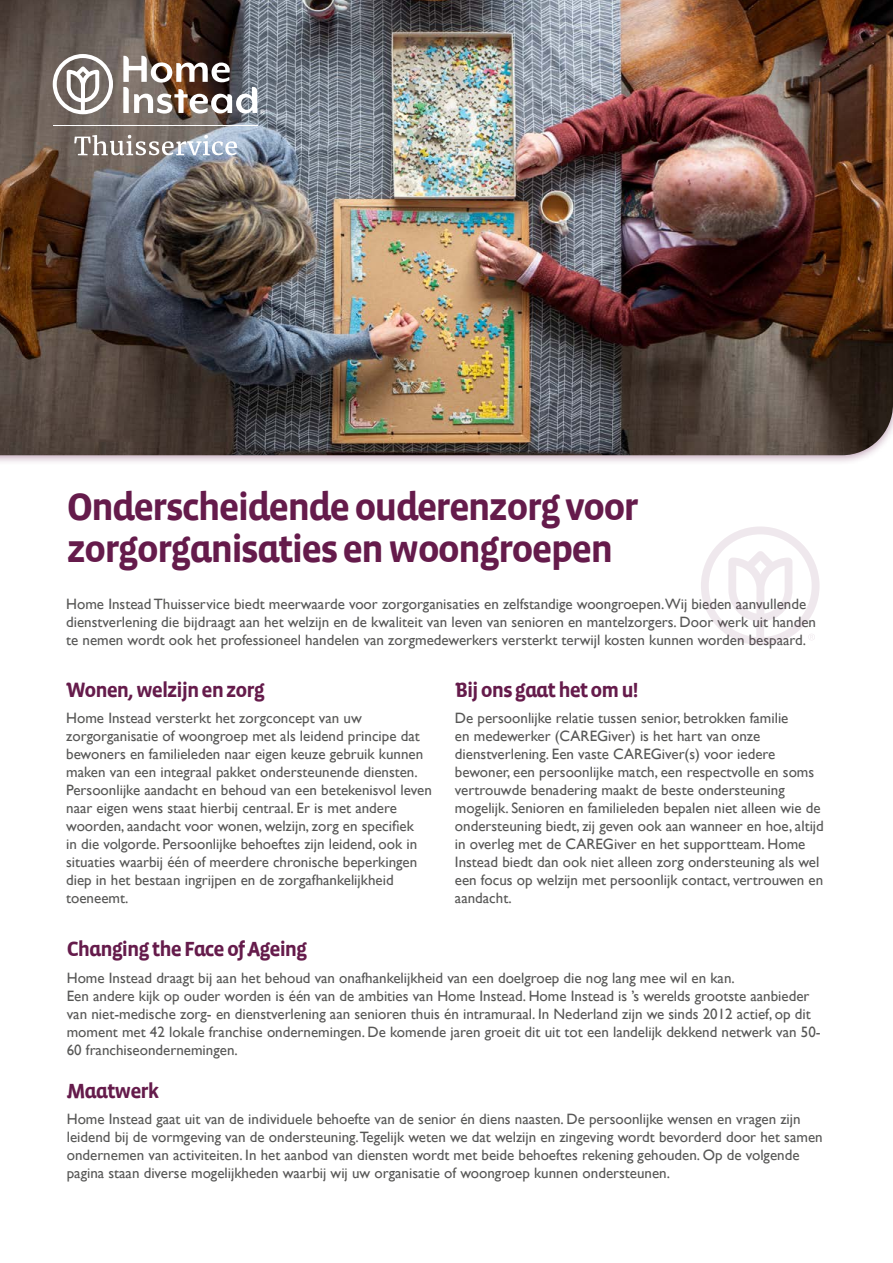
<style>
.page{position:relative;width:893px;height:1263px;background:#fff}
.page>*{position:absolute;margin:0;border:0;box-sizing:border-box;transform-origin:0 0}
.t1{font:700 39px/42px "Vista Sans Alt";letter-spacing:-.05em;color:#651b4b}
.t2{font:700 21px "Vista Sans Alt";letter-spacing:-.05em;color:#651b4b}
.t3{font:15px/18px "Gill Sans";color:#575756}
</style>
<div class="page">
<div style="left:0;top:0;width:893px;height:466px;background:#651b4b;opacity:.4"></div>
<img style="left:0;top:0;width:893px;height:455px">
<svg style="left:74px;top:135px;width:163px;height:20px"></svg>
<hr style="left:54px;top:125px;width:204px;height:1px;background:#fff">
<svg style="left:53px;top:54px;width:60px;height:60px"></svg>
<svg style="left:123px;top:56px;width:142px;height:58px"></svg>
<svg style="left:701px;top:526px;width:119px;height:119px"></svg>
<h1 class="t1" style="left:67px;top:487px;width:574px">Onderscheidende ouderenzorg voor zorgorganisaties en woongroepen</h1>
<p class="t3" style="left:66px;top:595px;width:751px">Home Instead Thuisservice biedt meerwaarde voor zorgorganisaties en zelfstandige woongroepen.Wij bieden aanvullende dienstverlening die bijdraagt aan het welzijn en de kwaliteit van leven van senioren en mantelzorgers. Door werk uit handen te nemen wordt ook het professioneel handelen van zorgmedewerkers versterkt terwijl kosten kunnen worden bespaard.</p>
<h2 class="t2" style="left:66px;top:679px;width:200px">Wonen, welzijn en zorg</h2>
<p class="t3" style="left:66px;top:709px;width:367px">Home Instead versterkt het zorgconcept van uw zorgorganisatie of woongroep met als leidend principe dat bewoners en familieleden naar eigen keuze gebruik kunnen maken van een integraal pakket ondersteunende diensten.<br>Persoonlijke aandacht en behoud van een betekenisvol leven naar eigen wens staat hierbij centraal. Er is met andere woorden, aandacht voor wonen, welzijn, zorg en specifiek<br>in die volgorde. Persoonlijke behoeftes zijn leidend, ook in situaties waarbij één of meerdere chronische beperkingen diep in het bestaan ingrijpen en de zorgafhankelijkheid toeneemt.</p>
<h2 class="t2" style="left:455px;top:679px;width:185px">Bij ons gaat het om u!</h2>
<p class="t3" style="left:455px;top:709px;width:370px">De persoonlijke relatie tussen senior, betrokken familie<br>en medewerker (CAREGiver) is het hart van onze dienstverlening. Een vaste CAREGiver(s) voor iedere bewoner, een persoonlijke match, een respectvolle en soms vertrouwde benadering maakt de beste ondersteuning mogelijk. Senioren en familieleden bepalen niet alleen wie de ondersteuning biedt, zij geven ook aan wanneer en hoe, altijd in overleg met de CAREGiver en het supportteam. Home Instead biedt dan ook niet alleen zorg ondersteuning als wel een focus op welzijn met persoonlijk contact, vertrouwen en aandacht.</p>
<h2 class="t2" style="left:67px;top:938px;width:242px">Changing the Face of Ageing</h2>
<p class="t3" style="left:67px;top:968px;width:755px">Home Instead draagt bij aan het behoud van onafhankelijkheid van een doelgroep die nog lang mee wil en kan.<br>Een andere kijk op ouder worden is één van de ambities van Home Instead. Home Instead is ’s werelds grootste aanbieder van niet-medische zorg- en dienstverlening aan senioren thuis én intramuraal. In Nederland zijn we sinds 2012 actief, op dit moment met 42 lokale franchise ondernemingen. De komende jaren groeit dit uit tot een landelijk dekkend netwerk van 50- 60 franchiseondernemingen.</p>
<h2 class="t2" style="left:67px;top:1080px;width:94px">Maatwerk</h2>
<p class="t3" style="left:67px;top:1110px;width:757px">Home Instead gaat uit van de individuele behoefte van de senior én diens naasten. De persoonlijke wensen en vragen zijn leidend bij de vormgeving van de ondersteuning.Tegelijk weten we dat welzijn en zingeving wordt bevorderd door het samen ondernemen van activiteiten. In het aanbod van diensten wordt met beide behoeftes rekening gehouden. Op de volgende pagina staan diverse mogelijkheden waarbij wij uw organisatie of woongroep kunnen ondersteunen.</p>
</div>
